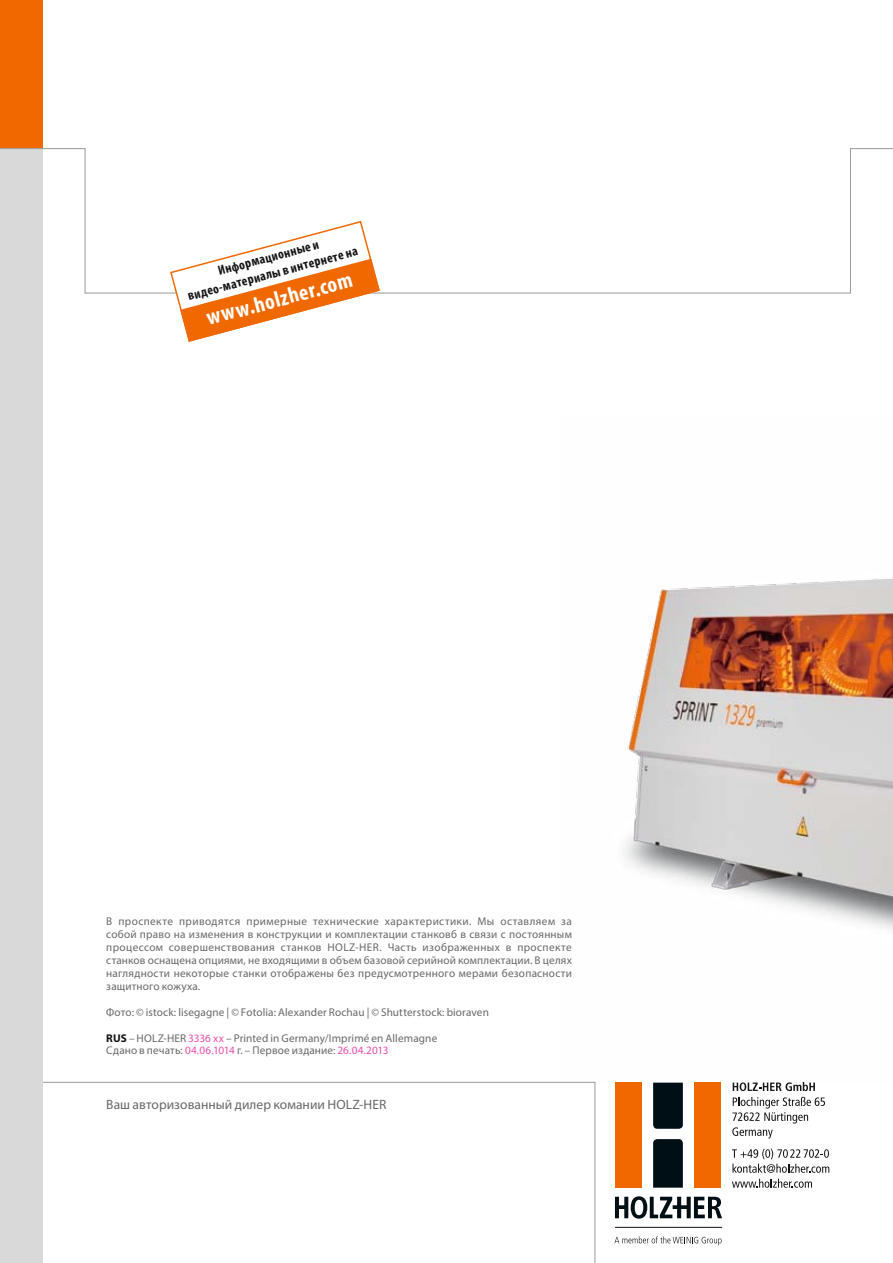
<style>
.page{position:relative;width:893px;height:1263px;background:#fff}
.page>*{position:absolute;margin:0;border:0;box-sizing:border-box;transform-origin:0 0}
.t1{font:700 condensed 22.5px "Myriad Pro";color:#fff}
.t2{font:700 condensed 13.5px/16.5px "Myriad Pro";color:#141414;text-align:center}
.t3{font:13.5px "Myriad Pro";letter-spacing:.005em;color:#686867}
.t4{font:11.25px/12.9px "Myriad Pro";letter-spacing:.01em;color:#686867;text-align:justify}
.s1{font-weight:700;color:#141414}
.s2{color:#ea4faa}
</style>
<div class="page">
<img style="left:623px;top:578px;width:270px;height:505px">
<svg style="left:43px;top:1081px;width:553px;height:182px"></svg>
<div style="left:0;top:0;width:43px;height:149px;background:#ef6800"></div>
<div style="left:0;top:149px;width:43px;height:1114px;background:#d9d9da"></div>
<svg style="left:0;top:148px;width:893px;height:146px"></svg>
<svg style="left:169px;top:220px;width:212px;height:122px"></svg>
<svg style="left:733px;top:1082px;width:82px;height:9px"></svg>
<svg style="left:732px;top:1097px;width:93px;height:41px"></svg>
<svg style="left:732px;top:1149px;width:97px;height:24px"></svg>
<svg style="left:732px;top:1179px;width:80px;height:9px"></svg>
<div style="left:615px;top:1082px;width:26px;height:106px;background:#ef6800"></div>
<div style="left:694px;top:1082px;width:27px;height:106px;background:#ef6800"></div>
<svg style="left:653px;top:1082px;width:30px;height:47px"></svg>
<svg style="left:653px;top:1139px;width:30px;height:49px"></svg>
<svg style="left:615px;top:1196px;width:107px;height:22px"></svg>
<svg style="left:614px;top:1236px;width:108px;height:9px"></svg>
<hr style="left:615px;top:1227px;width:107px;height:1px;background:#141414">
<p class="t2" style="left:182px;top:272px;width:177px;rotate:-15deg">Информационные и видео-материалы в интернете на</p>
<h1 class="t1" style="left:203px;top:304px;width:152px;rotate:-15deg">www.holzher.com</h1>
<p class="t4" style="left:106px;top:914px;width:467px">В проспекте приводятся примерные технические характеристики. Мы оставляем за собой право на изменения в конструкции и комплектации станковб в связи с постоянным процессом совершенствования станков HOLZ-HER. Часть изображенных в проспекте станков оснащена опциями, не входящими в объем базовой серийной комплектации. В целях наглядности некоторые станки отображены без предусмотренного мерами безопасности защитного кожуха.</p>
<p class="t4" style="left:106px;top:1005px;width:384px">Фото: © istock: lisegagne | © Fotolia: Alexander Rochau | © Shutterstock: bioraven</p>
<p class="t4" style="left:106px;top:1031px;width:332px"><span class="s1">RUS</span> – HOLZ-HER <span class="s2">3336 xx</span> – Printed in Germany/Imprimé en Allemagne<br>Сдано в печать: <span class="s2">04.06.1014</span> г. – Первое издание: <span class="s2">26.04.2013</span></p>
<p class="t3" style="left:106px;top:1096px;width:280px">Ваш авторизованный дилер комании HOLZ-HER</p>
</div>
